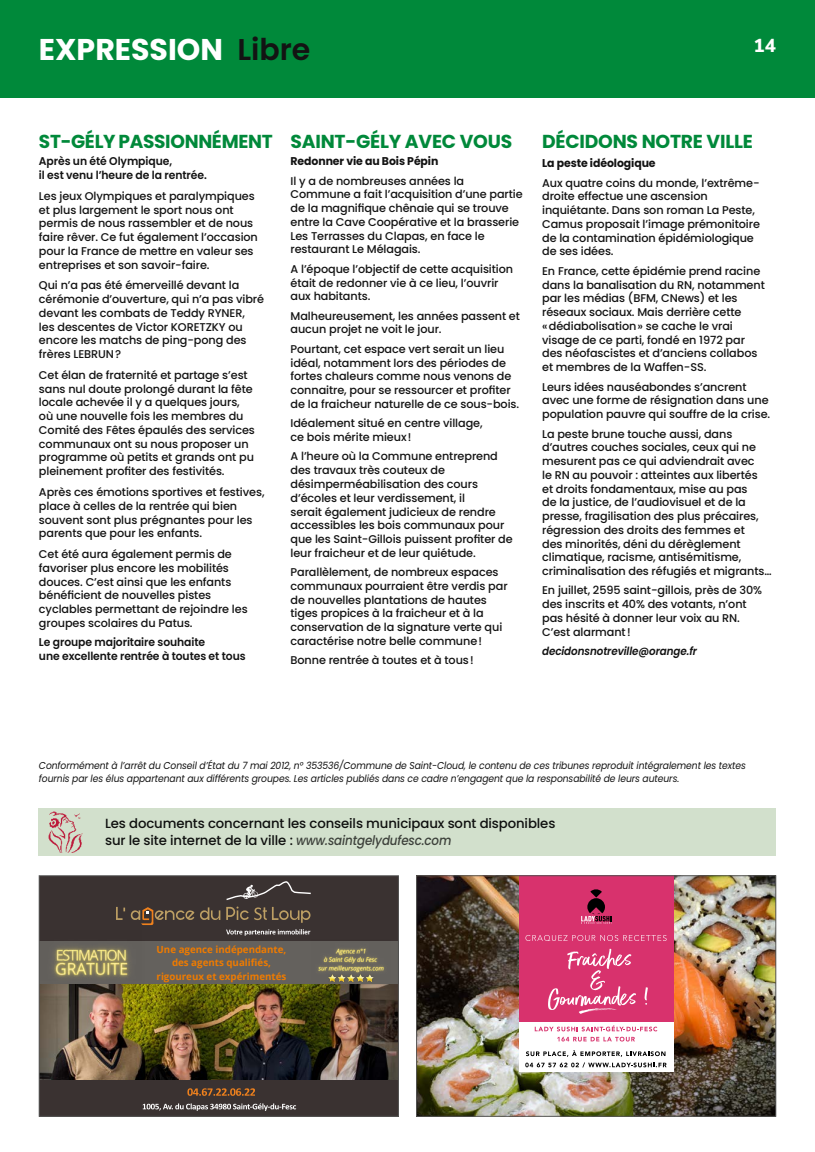
<style>
.page{position:relative;width:815px;height:1152px;background:#fff}
.page>*{position:absolute;margin:0;border:0;box-sizing:border-box;transform-origin:0 0}
.t1{font:700 30px "Poppins";color:#fff}
.t2{font:700 18.75px "Poppins";letter-spacing:-.01em;color:#00893a}
.t3{font:800 18.75px "Nunito Sans";color:#fff}
.t4{font:500 13.25px/16.2px "Poppins";letter-spacing:-.01em;color:#131313}
.t5{font:500 11.25px/13.8px "Poppins";letter-spacing:-.01em;color:#131313}
.t6{font:600 11.25px/13.8px "Poppins";letter-spacing:-.01em;color:#131313;scale:.96 1}
.t7{font:700 11.25px "Poppins";letter-spacing:-.01em;color:#131313}
.t8{font:italic 600 11.25px "Poppins";letter-spacing:-.01em;color:#131313;scale:.92 1}
.t9{font:italic 10px/12.5px "Poppins";letter-spacing:-.01em;color:#131313;scale:.92 1}
.t10{font:700 9.75px/13.6px "Open Sans";color:#ef7b00;text-align:center}
.s1{font-weight:600;color:#131313}
.s2{font-style:italic;color:#4b4b4a}
</style>
<div class="page">
<hr style="left:814px;top:605px;width:1px;height:202px;background:#ecf6f3">
<div style="left:39px;top:808px;width:737px;height:47px;background:#d2e0cc"></div>
<img style="left:49px;top:811px;width:34px;height:41px">
<img style="left:418px;top:877px;width:356px;height:237px">
<div style="left:519px;top:875px;width:155px;height:196px;background:#d8326d"></div>
<div style="left:519px;top:1022px;width:155px;height:49px;background:#fff"></div>
<svg style="left:535px;top:1025px;width:122px;height:16px"></svg>
<svg style="left:526px;top:1050px;width:139px;height:6px"></svg>
<svg style="left:525px;top:1062px;width:142px;height:5px"></svg>
<svg style="left:525px;top:935px;width:142px;height:6px"></svg>
<svg style="left:644px;top:987px;width:4px;height:17px"></svg>
<svg style="left:548px;top:948px;width:88px;height:65px"></svg>
<svg style="left:581px;top:889px;width:31px;height:34px"></svg>
<div style="left:416px;top:875px;width:360px;height:241px;border:1px solid #565655"></div>
<div style="left:39px;top:875px;width:359px;height:241px;background:#3a3231"></div>
<svg style="left:143px;top:1103px;width:153px;height:7px"></svg>
<div style="left:39px;top:941px;width:359px;height:73px;background:#64615d"></div>
<svg style="left:187px;top:1088px;width:68px;height:7px"></svg>
<svg style="left:116px;top:881px;width:195px;height:54px"></svg>
<img style="left:329px;top:979px;width:44px;height:3px">
<img style="left:41px;top:984px;width:356px;height:95px">
<img style="left:116px;top:930px;width:26px;height:5px">
<img style="left:41px;top:947px;width:104px;height:49px">
<img style="left:318px;top:948px;width:66px;height:31px">
<div style="left:39px;top:875px;width:360px;height:241px;border:1px solid #565655"></div>
<div style="left:0;top:0;width:815px;height:97px;background:#00893a"></div>
<h1 class="t1" style="left:39px;top:32px;width:273px">EXPRESSION <span class="s1">Libre</span></h1>
<h2 class="t3" style="left:753px;top:32px;width:24px">14</h2>
<h2 class="t2" style="left:39px;top:130px;width:235px">ST-GÉLY PASSIONNÉMENT</h2>
<p class="t6" style="left:39px;top:154px;width:176px">Après un été Olympique,<br>il est venu l’heure de la rentrée.</p>
<p class="t5" style="left:39px;top:189px;width:220px">Les jeux Olympiques et paralympiques et plus largement le sport nous ont permis de nous rassembler et de nous faire rêver. Ce fut également l’occasion pour la France de mettre en valeur ses entreprises et son savoir-faire.</p>
<p class="t5" style="left:39px;top:279px;width:227px">Qui n’a pas été émerveillé devant la cérémonie d’ouverture, qui n’a pas vibré devant les combats de Teddy RYNER,<br>les descentes de Victor KORETZKY ou encore les matchs de ping-pong des frères LEBRUN?</p>
<p class="t5" style="left:39px;top:368px;width:217px">Cet élan de fraternité et partage s’est sans nul doute prolongé durant la fête locale achevée il y a quelques jours, où une nouvelle fois les membres du Comité des Fêtes épaulés des services communaux ont su nous proposer un programme où petits et grands ont pu pleinement profiter des festivités.</p>
<p class="t5" style="left:39px;top:485px;width:227px">Après ces émotions sportives et festives, place à celles de la rentrée qui bien souvent sont plus prégnantes pour les parents que pour les enfants.</p>
<p class="t5" style="left:39px;top:547px;width:210px">Cet été aura également permis de favoriser plus encore les mobilités douces. C’est ainsi que les enfants bénéficient de nouvelles pistes cyclables permettant de rejoindre les groupes scolaires du Patus.</p>
<p class="t6" style="left:39px;top:635px;width:217px">Le groupe majoritaire souhaite<br>une excellente rentrée à toutes et tous</p>
<h2 class="t2" style="left:291px;top:130px;width:223px">SAINT-GÉLY AVEC VOUS</h2>
<p class="t7" style="left:291px;top:155px;width:149px">Redonner vie au Bois Pépin</p>
<p class="t5" style="left:291px;top:174px;width:234px">Il y a de nombreuses années la Commune a fait l’acquisition d’une partie de la magnifique chênaie qui se trouve entre la Cave Coopérative et la brasserie Les Terrasses du Clapas, en face le restaurant Le Mélagais.</p>
<p class="t5" style="left:291px;top:262px;width:224px">A l’époque l’objectif de cette acquisition était de redonner vie à ce lieu, l’ouvrir aux habitants.</p>
<p class="t5" style="left:291px;top:309px;width:231px">Malheureusement, les années passent et aucun projet ne voit le jour.</p>
<p class="t5" style="left:291px;top:342px;width:230px">Pourtant, cet espace vert serait un lieu idéal, notamment lors des périodes de fortes chaleurs comme nous venons de connaitre, pour se ressourcer et profiter de la fraicheur naturelle de ce sous-bois.</p>
<p class="t5" style="left:291px;top:416px;width:194px">Idéalement situé en centre village, ce bois mérite mieux!</p>
<p class="t5" style="left:291px;top:450px;width:224px">A l’heure où la Commune entreprend des travaux très couteux de désimperméabilisation des cours d’écoles et leur verdissement, il<br>serait également judicieux de rendre accessibles les bois communaux pour que les Saint-Gillois puissent profiter de leur fraicheur et de leur quiétude.</p>
<p class="t5" style="left:291px;top:565px;width:219px">Parallèlement, de nombreux espaces communaux pourraient être verdis par de nouvelles plantations de hautes tiges propices à la fraicheur et à la conservation de la signature verte qui caractérise notre belle commune!</p>
<p class="t5" style="left:291px;top:653px;width:185px">Bonne rentrée à toutes et à tous!</p>
<h2 class="t2" style="left:542px;top:130px;width:212px">DÉCIDONS NOTRE VILLE</h2>
<p class="t7" style="left:542px;top:157px;width:115px">La peste idéologique</p>
<p class="t5" style="left:542px;top:176px;width:219px">Aux quatre coins du monde, l’extrême&shy;droite effectue une ascension inquiétante. Dans son roman La Peste,<br>Camus proposait l’image prémonitoire de la contamination épidémiologique de ses idées.</p>
<p class="t5" style="left:542px;top:264px;width:224px">En France, cette épidémie prend racine dans la banalisation du RN, notamment par les médias (BFM, CNews) et les réseaux sociaux. Mais derrière cette «dédiabolisation» se cache le vrai visage de ce parti, fondé en 1972 par des néofascistes et d’anciens collabos et membres de la Waffen-SS.</p>
<p class="t5" style="left:542px;top:380px;width:230px">Leurs idées nauséabondes s’ancrent avec une forme de résignation dans une population pauvre qui souffre de la crise.</p>
<p class="t5" style="left:542px;top:427px;width:231px">La peste brune touche aussi, dans d’autres couches sociales, ceux qui ne mesurent pas ce qui adviendrait avec<br>le RN au pouvoir : atteintes aux libertés et droits fondamentaux, mise au pas<br>de la justice, de l’audiovisuel et de la presse, fragilisation des plus précaires, régression des droits des femmes et<br>des minorités, déni du dérèglement climatique, racisme, antisémitisme, criminalisation des réfugiés et migrants…</p>
<p class="t5" style="left:542px;top:584px;width:222px">En juillet, 2595 saint-gillois, près de 30% des inscrits et 40% des votants, n’ont pas hésité à donner leur voix au RN.<br>C’est alarmant!</p>
<p class="t8" style="left:542px;top:645px;width:170px">decidonsnotreville@orange.fr</p>
<p class="t9" style="left:39px;top:759px;width:770px">Conformément à l’arrêt du Conseil d’État du 7 mai 2012, n° 353536/Commune de Saint-Cloud, le contenu de ces tribunes reproduit intégralement les textes fournis par les élus appartenant aux différents groupes. Les articles publiés dans ce cadre n’engagent que la responsabilité de leurs auteurs.</p>
<p class="t4" style="left:105px;top:815px;width:452px">Les documents concernant les conseils municipaux sont disponibles sur le site internet de la ville : <span class="s2">www.saintgelydufesc.com</span></p>
<p class="t10" style="left:157px;top:942px;width:131px">Une agence indépendante, des agents qualifiés, rigoureux et expérimentés</p>
</div>
